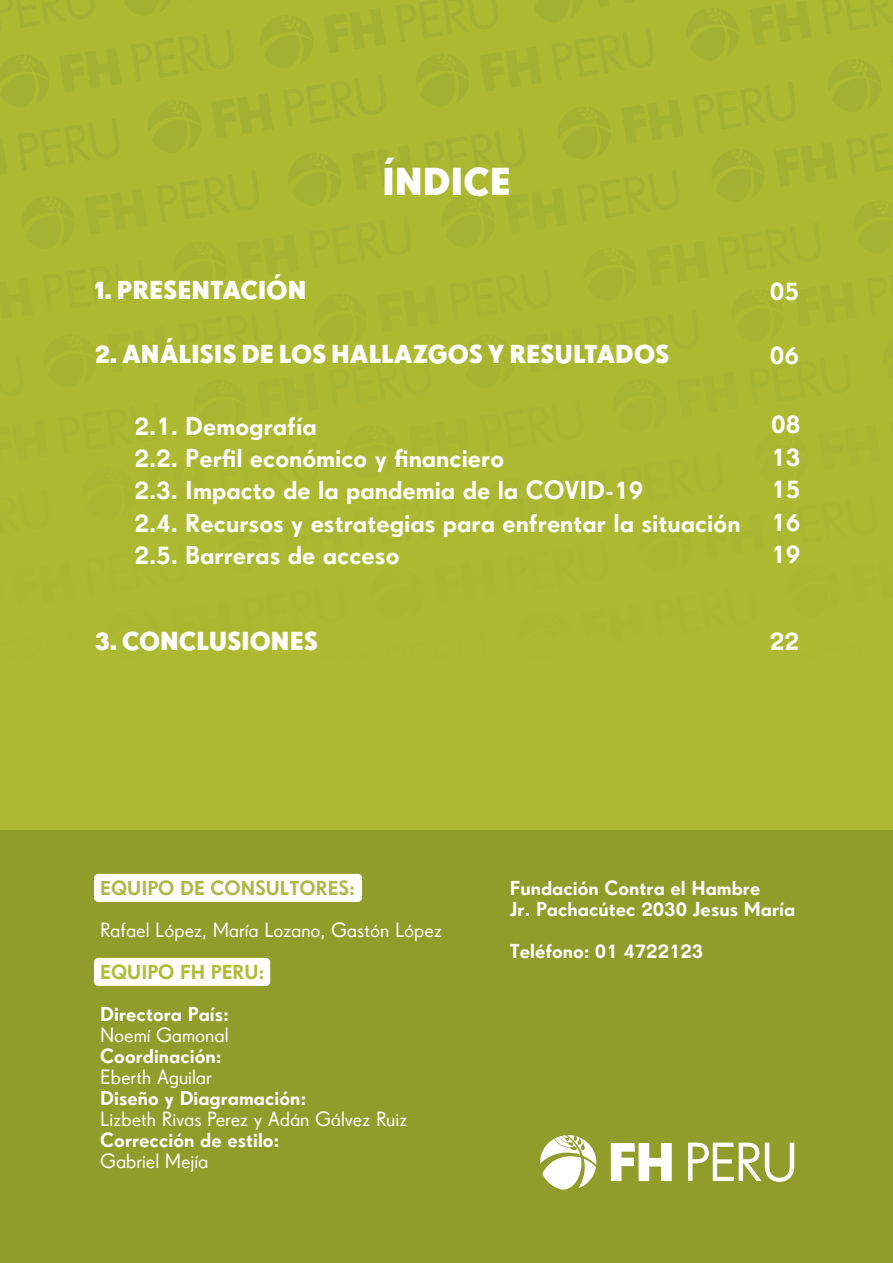
<style>
.page{position:relative;width:893px;height:1263px;background:#fff}
.page>*{position:absolute;margin:0;border:0;box-sizing:border-box;transform-origin:0 0}
.t1{font:700 40.5px "Drescher Grotesk BT";color:#fff}
.t2{font:600 27px/32.4px "Drescher Grotesk BTW03";color:#fff;text-align:justify}
.t3{font:700 27px "Drescher Grotesk BT";color:#fff}
.t4{font:600 21px/21px "Drescher Grotesk BTW03";color:#fff}
.t5{font:21px "Drescher Grotesk BT";color:#fff}
.t6{font:600 21px "Drescher Grotesk BTW03";color:#acb949}
.t7{font:600 21px "Drescher Grotesk BTW03";color:#afbc35}
</style>
<div class="page">
<div style="left:0;top:0;width:893px;height:831px;background:#adba31"></div>
<div style="left:0;top:831px;width:893px;height:432px;background:#909d2b"></div>
<svg style="left:611px;top:1143px;width:61px;height:38px"></svg>
<svg style="left:688px;top:1142px;width:106px;height:40px"></svg>
<svg style="left:540px;top:1135px;width:56px;height:55px"></svg>
<div style="left:94px;top:874px;width:268px;height:28px;background:#fff;border-radius:4px"></div>
<div style="left:94px;top:958px;width:176px;height:28px;background:#fff;border-radius:4px"></div>
<h1 class="t1" style="left:382px;top:157px;width:130px">ÍNDICE</h1>
<p class="t3" style="left:95px;top:273px;width:213px">1. PRESENTACIÓN</p>
<p class="t3" style="left:95px;top:338px;width:576px">2. ANÁLISIS DE LOS HALLAZGOS Y RESULTADOS</p>
<p class="t2" style="left:134px;top:409px;width:608px;text-align:left">2.1. Demografía<br>2.2. Perfil económico y financiero<br>2.3. Impacto de la pandemia de la COVID-19<br>2.4. Recursos y estrategias para enfrentar la situación 2.5. Barreras de acceso</p>
<p class="t3" style="left:95px;top:625px;width:224px">3. CONCLUSIONES</p>
<p class="t2" style="left:770px;top:274px;width:31px">05</p>
<p class="t2" style="left:770px;top:339px;width:31px">06</p>
<p class="t2" style="left:771px;top:408px;width:31px">08<br>13<br>15<br>16<br>19</p>
<p class="t2" style="left:770px;top:625px;width:31px">22</p>
<p class="t6" style="left:100px;top:876px;width:256px">EQUIPO DE CONSULTORES:</p>
<p class="t5" style="left:100px;top:918px;width:343px">Rafael López, María Lozano, Gastón López</p>
<p class="t7" style="left:100px;top:960px;width:165px">EQUIPO FH PERU:</p>
<p class="t4" style="left:100px;top:1003px;width:130px">Directora País:</p>
<p class="t5" style="left:100px;top:1023px;width:130px">Noemí Gamonal</p>
<p class="t4" style="left:100px;top:1045px;width:122px">Coordinación:</p>
<p class="t5" style="left:100px;top:1065px;width:113px">Eberth Aguilar</p>
<p class="t4" style="left:100px;top:1087px;width:207px">Diseño y Diagramación:</p>
<p class="t5" style="left:100px;top:1107px;width:309px">Lizbeth Rivas Perez y Adán Gálvez Ruiz</p>
<p class="t4" style="left:100px;top:1129px;width:180px">Corrección de estilo:</p>
<p class="t5" style="left:100px;top:1149px;width:110px">Gabriel Mejía</p>
<p class="t4" style="left:510px;top:877px;width:287px">Fundación Contra el Hambre<br>Jr. Pachacútec 2030 Jesus María</p>
<p class="t4" style="left:510px;top:940px;width:195px">Teléfono: 01 4722123</p>
</div>
